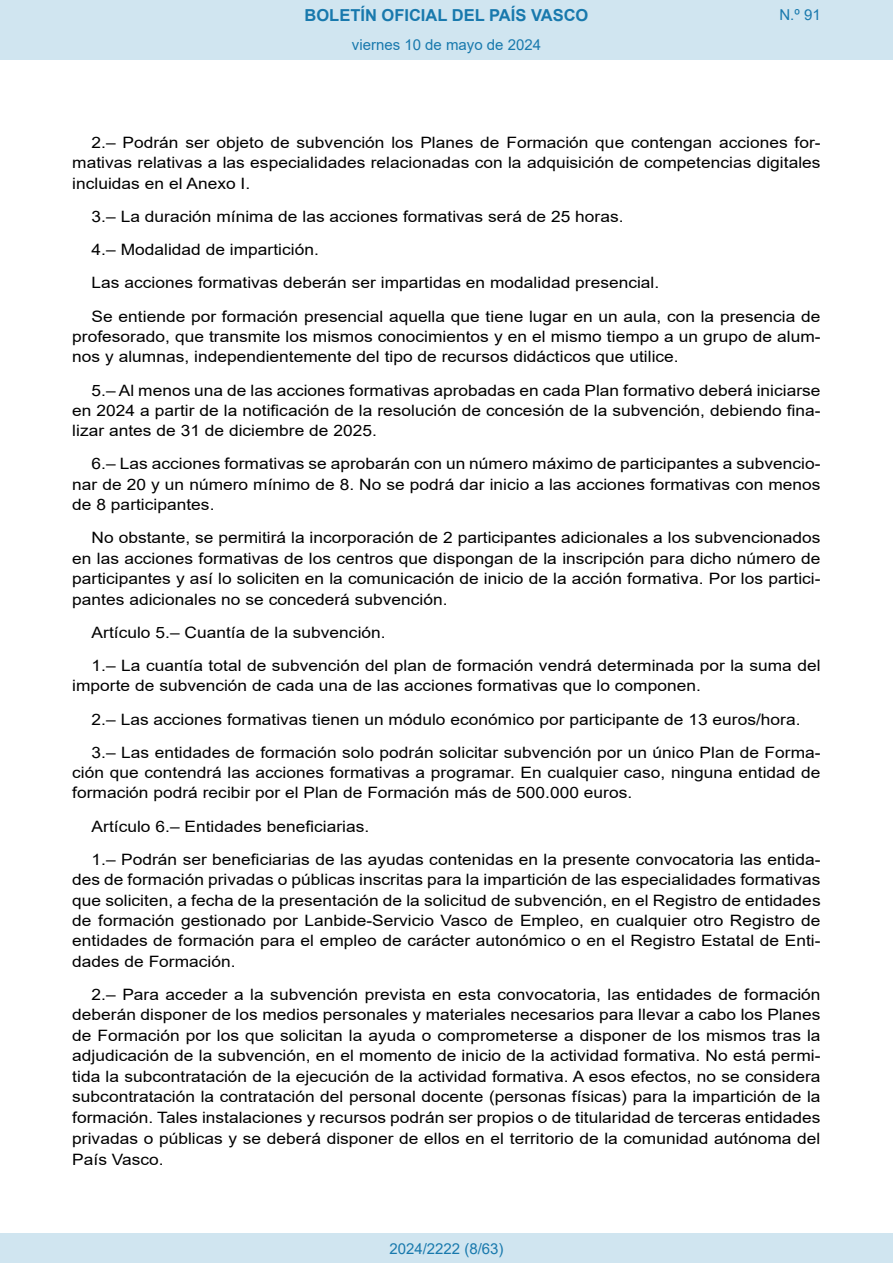
<style>
.page{position:relative;width:893px;height:1263px;background:#fff}
.page>*{position:absolute;margin:0;border:0;box-sizing:border-box;transform-origin:0 0}
.t1{font:700 16.5px "Arial";color:#1879ad}
.BOPVDetalle{font:15.6px/20.4px "Arial";color:#000;text-align:justify;scale:1.11 1}
.Paginacion_Centro{font:15px "Arial";color:#1879ad}
</style>
<div class="page">
<div style="left:0;top:0;width:893px;height:60px;background:#d0e5f0"></div>
<div style="left:0;top:1233px;width:893px;height:30px;background:#d0e5f0"></div>
<p class="t1" style="left:305px;top:3px;width:285px">BOLETÍN OFICIAL DEL PAÍS VASCO</p>
<p class="Paginacion_Centro" style="left:352px;top:35px;width:191px">viernes 10 de mayo de 2024</p>
<p class="Paginacion_Centro" style="left:779px;top:5px;width:43px">N.º 91</p>
<p class="BOPVDetalle" style="left:72px;top:132px;width:676px;text-indent:19px">2.– Podrán ser objeto de subvención los Planes de Formación que contengan acciones for&shy;mativas relativas a las especialidades relacionadas con la adquisición de competencias digitales incluidas en el Anexo I.</p>
<p class="BOPVDetalle" style="left:92px;top:206px;width:481px">3.– La duración mínima de las acciones formativas será de 25 horas.</p>
<p class="BOPVDetalle" style="left:92px;top:239px;width:206px">4.– Modalidad de impartición.</p>
<p class="BOPVDetalle" style="left:92px;top:273px;width:513px">Las acciones formativas deberán ser impartidas en modalidad presencial.</p>
<p class="BOPVDetalle" style="left:72px;top:306px;width:676px;text-indent:19px">Se entiende por formación presencial aquella que tiene lugar en un aula, con la presencia de profesorado, que transmite los mismos conocimientos y en el mismo tiempo a un grupo de alum&shy;nos y alumnas, independientemente del tipo de recursos didácticos que utilice.</p>
<p class="BOPVDetalle" style="left:72px;top:380px;width:676px;text-indent:19px">5.– Al menos una de las acciones formativas aprobadas en cada Plan formativo deberá iniciarse en 2024 a partir de la notificación de la resolución de concesión de la subvención, debiendo fina&shy;lizar antes de 31 de diciembre de 2025.</p>
<p class="BOPVDetalle" style="left:72px;top:454px;width:676px;text-indent:19px">6.– Las acciones formativas se aprobarán con un número máximo de participantes a subvencio&shy;nar de 20 y un número mínimo de 8. No se podrá dar inicio a las acciones formativas con menos de 8 participantes.</p>
<p class="BOPVDetalle" style="left:72px;top:528px;width:676px;text-indent:19px">No obstante, se permitirá la incorporación de 2 participantes adicionales a los subvencionados en las acciones formativas de los centros que dispongan de la inscripción para dicho número de participantes y así lo soliciten en la comunicación de inicio de la acción formativa. Por los partici&shy;pantes adicionales no se concederá subvención.</p>
<p class="BOPVDetalle" style="left:92px;top:622px;width:266px">Artículo 5.– Cuantía de la subvención.</p>
<p class="BOPVDetalle" style="left:72px;top:655px;width:676px;text-indent:19px">1.– La cuantía total de subvención del plan de formación vendrá determinada por la suma del importe de subvención de cada una de las acciones formativas que lo componen.</p>
<p class="BOPVDetalle" style="left:92px;top:709px;width:640px">2.– Las acciones formativas tienen un módulo económico por participante de 13 euros/hora.</p>
<p class="BOPVDetalle" style="left:72px;top:742px;width:676px;text-indent:19px">3.– Las entidades de formación solo podrán solicitar subvención por un único Plan de Forma&shy;ción que contendrá las acciones formativas a programar. En cualquier caso, ninguna entidad de formación podrá recibir por el Plan de Formación más de 500.000 euros.</p>
<p class="BOPVDetalle" style="left:92px;top:816px;width:252px">Artículo 6.– Entidades beneficiarias.</p>
<p class="BOPVDetalle" style="left:72px;top:849px;width:676px;text-indent:19px">1.– Podrán ser beneficiarias de las ayudas contenidas en la presente convocatoria las entida&shy;des de formación privadas o públicas inscritas para la impartición de las especialidades formativas que soliciten, a fecha de la presentación de la solicitud de subvención, en el Registro de entidades de formación gestionado por Lanbide-Servicio Vasco de Empleo, en cualquier otro Registro de entidades de formación para el empleo de carácter autonómico o en el Registro Estatal de Enti&shy;dades de Formación.</p>
<p class="BOPVDetalle" style="left:72px;top:984px;width:676px;text-indent:19px">2.– Para acceder a la subvención prevista en esta convocatoria, las entidades de formación deberán disponer de los medios personales y materiales necesarios para llevar a cabo los Planes de Formación por los que solicitan la ayuda o comprometerse a disponer de los mismos tras la adjudicación de la subvención, en el momento de inicio de la actividad formativa. No está permi&shy;tida la subcontratación de la ejecución de la actividad formativa. A esos efectos, no se considera subcontratación la contratación del personal docente (personas físicas) para la impartición de la formación. Tales instalaciones y recursos podrán ser propios o de titularidad de terceras entidades privadas o públicas y se deberá disponer de ellos en el territorio de la comunidad autónoma del País Vasco.</p>
<p class="Paginacion_Centro" style="left:389px;top:1238px;width:116px">2024/2222 (8/63)</p>
</div>
